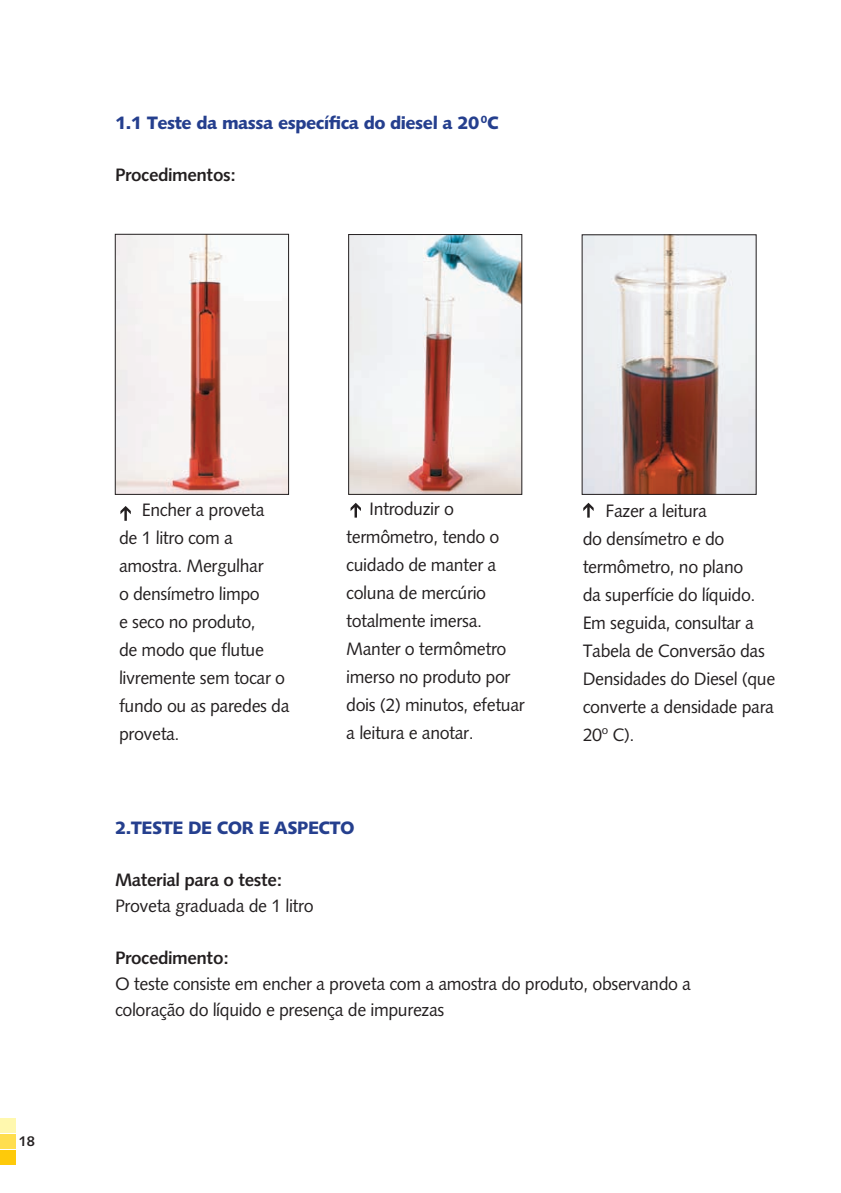
<style>
.page{position:relative;width:841px;height:1193px;background:#fff}
.page>*{position:absolute;margin:0;border:0;box-sizing:border-box;transform-origin:0 0}
.t1{font:18px/28px "Humanist 531";letter-spacing:-.025em;color:#231f20}
.t2{font:900 18px "Humanist 531";letter-spacing:-.025em;color:#253f8e}
.t3{font:700 18px "Humanist 531";letter-spacing:-.025em;color:#231f20}
.t4{font:700 14px "Humanist 531";color:#231f20}
</style>
<div class="page">
<div style="left:0;top:1118px;width:16px;height:14px;background:#fff8ae"></div>
<div style="left:0;top:1134px;width:16px;height:14px;background:#ffde4e"></div>
<div style="left:0;top:1150px;width:16px;height:14px;background:#feca0a"></div>
<svg style="left:120px;top:506px;width:11px;height:15px"></svg>
<svg style="left:350px;top:503px;width:11px;height:14px"></svg>
<svg style="left:583px;top:503px;width:10px;height:14px"></svg>
<img style="left:117px;top:236px;width:169px;height:256px">
<div style="left:115px;top:234px;width:173px;height:260px;border:1px solid #231f20"></div>
<img style="left:350px;top:236px;width:169px;height:256px">
<div style="left:348px;top:234px;width:173px;height:260px;border:1px solid #231f20"></div>
<img style="left:583px;top:236px;width:171px;height:256px">
<p class="t2" style="left:115px;top:116px;width:385px">1.1 Teste da massa específica do diesel a 20<sup>0</sup>C</p>
<p class="t3" style="left:115px;top:168px;width:123px">Procedimentos:</p>
<p class="t4" style="left:19px;top:1135px;width:18px">18</p>
<p class="t1" style="left:119px;top:497px;width:172px;text-indent:23px">Encher a proveta<br>de 1 litro com a amostra. Mergulhar<br>o densímetro limpo<br>e seco no produto,<br>de modo que flutue livremente sem tocar o fundo ou as paredes da proveta.</p>
<p class="t1" style="left:346px;top:496px;width:180px;text-indent:23px">Introduzir o termômetro, tendo o cuidado de manter a coluna de mercúrio totalmente imersa.<br>Manter o termômetro imerso no produto por dois (2) minutos, efetuar a leitura e anotar.</p>
<p class="t1" style="left:582px;top:498px;width:194px;text-indent:23px">Fazer a leitura<br>do densímetro e do termômetro, no plano<br>da superfície do líquido.<br>Em seguida, consultar a<br>Tabela de Conversão das<br>Densidades do Diesel (que converte a densidade para<br>20<sup>o</sup> C).</p>
<p class="t2" style="left:115px;top:820px;width:241px">2.TESTE DE COR E ASPECTO</p>
<p class="t3" style="left:115px;top:872px;width:169px">Material para o teste:</p>
<p class="t1" style="left:115px;top:893px;width:200px">Proveta graduada de 1 litro</p>
<p class="t3" style="left:115px;top:950px;width:116px">Procedimento:</p>
<p class="t1" style="left:115px;top:972px;width:577px;line-height:26px">O teste consiste em encher a proveta com a amostra do produto, observando a coloração do líquido e presença de impurezas</p>
</div>
